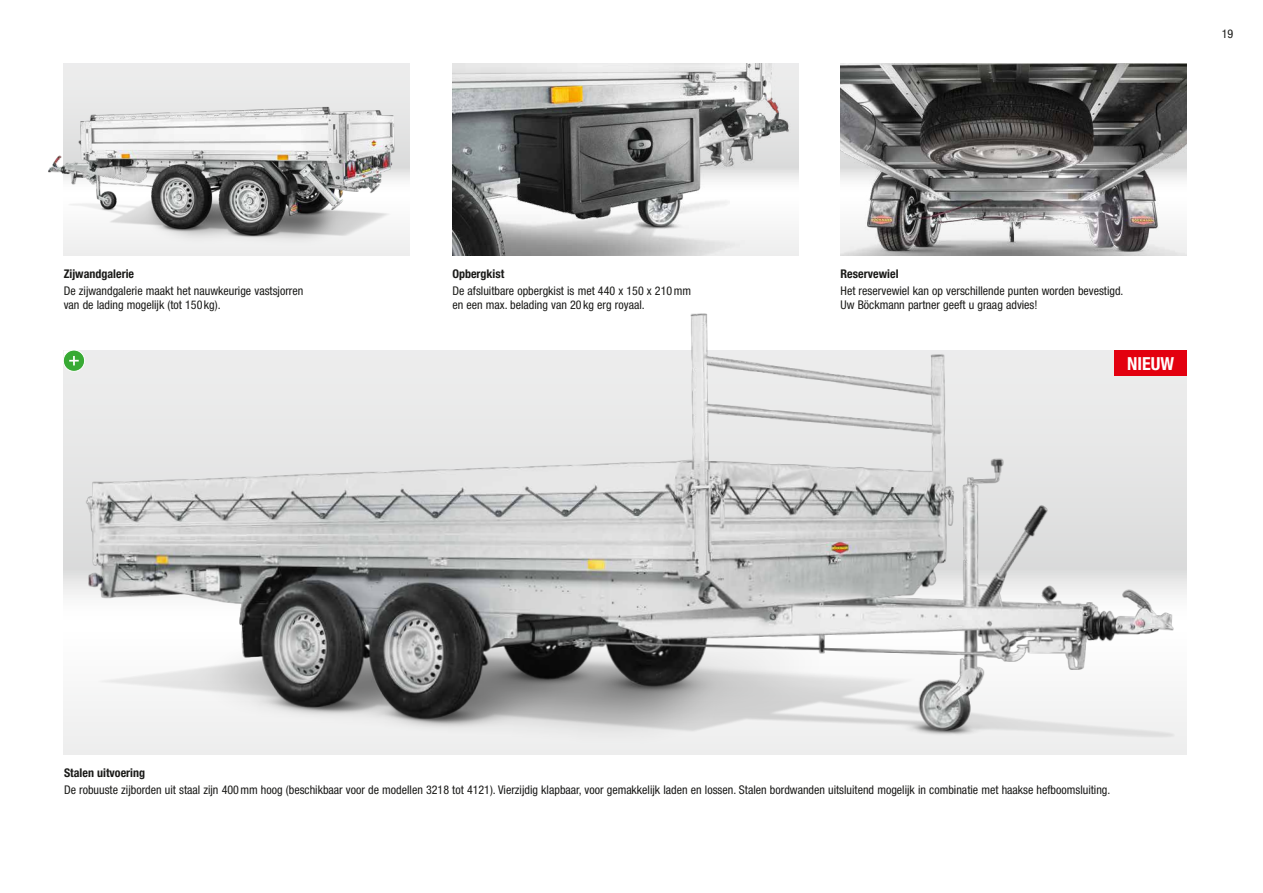
<style>
.page{position:relative;width:1263px;height:893px;background:#fff}
.page>*{position:absolute;margin:0;border:0;box-sizing:border-box;transform-origin:0 0}
.t1{font:700 condensed 18px "Helvetica Neue LT Std";color:#fff}
.t2{font:condensed 12px/13.5px "Helvetica Neue LT Std";color:#1a1a18}
.t3{font:700 condensed 12px "Helvetica Neue LT Std";color:#1a1a18}
</style>
<div class="page">
<div style="left:64px;top:64px;width:346px;height:191px;background:#ececec"></div>
<img style="left:48px;top:70px;width:362px;height:185px">
<img style="left:63px;top:255px;width:1124px;height:500px">
<img style="left:452px;top:64px;width:346px;height:191px">
<img style="left:840px;top:64px;width:346px;height:191px">
<svg style="left:63px;top:350px;width:22px;height:21px"></svg>
<div style="left:63px;top:350px;width:22px;height:22px;border:1px solid #fff;border-radius:50%"></div>
<svg style="left:64px;top:350px;width:15px;height:15px"></svg>
<div style="left:1114px;top:351px;width:72px;height:25px;background:#e3000f"></div>
<p class="t3" style="left:64px;top:266px;width:72px">Zijwandgalerie</p>
<p class="t2" style="left:64px;top:284px;width:241px">De zijwandgalerie maakt het nauwkeurige vastsjorren van de lading mogelijk (tot 150 kg).</p>
<p class="t3" style="left:452px;top:266px;width:53px">Opbergkist</p>
<p class="t2" style="left:452px;top:284px;width:240px">De afsluitbare opbergkist is met 440 x 150 x 210mm en een max. belading van 20 kg erg royaal.</p>
<p class="t2" style="left:1222px;top:27px;width:13px">19</p>
<p class="t3" style="left:840px;top:266px;width:59px">Reservewiel</p>
<p class="t2" style="left:840px;top:284px;width:284px">Het reservewiel kan op verschillende punten worden bevestigd.<br>Uw Böckmann partner geeft u graag advies!</p>
<h1 class="t1" style="left:1127px;top:352px;width:48px">NIEUW</h1>
<p class="t3" style="left:64px;top:765px;width:83px">Stalen uitvoering</p>
<p class="t2" style="left:64px;top:783px;width:1048px">De robuuste zijborden uit staal zijn 400mm hoog (beschikbaar voor de modellen 3218 tot 4121). Vierzijdig klapbaar, voor gemakkelijk laden en lossen. Stalen bordwanden uitsluitend mogelijk in combinatie met haakse hefboomsluiting.</p>
</div>
